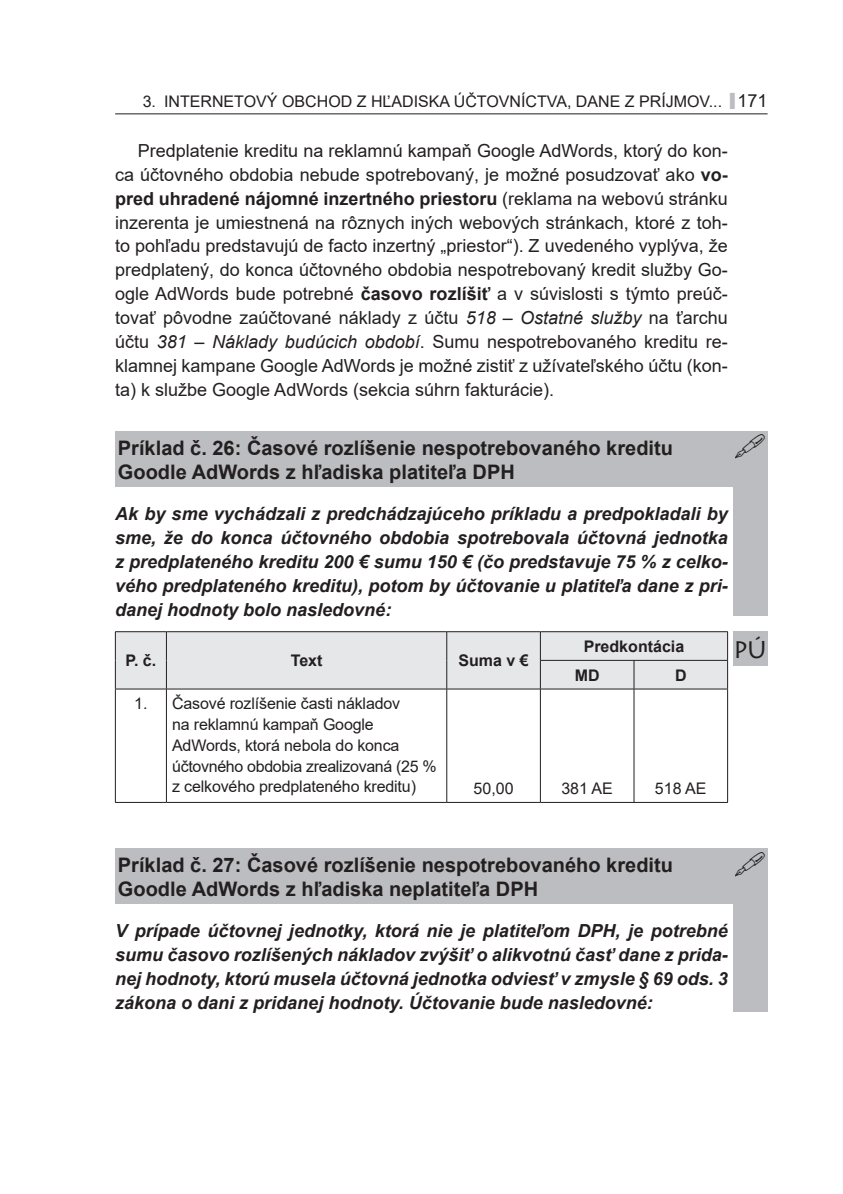
<style>
.page{position:relative;width:843px;height:1194px;background:#fff}
.page>*{position:absolute;margin:0;border:0;box-sizing:border-box;transform-origin:0 0}
.t1{font:24px "Lithos Pro";color:#231f20}
.t2{font:700 20px/24px "Arial";color:#231f20}
.t3{font:18px/24px "Arial";color:#231f20;text-align:justify}
.t4{font:italic 700 18px/24px "Arial";color:#231f20;text-align:justify}
.t5{font:16px/20.8px "Arial";letter-spacing:-.01em;color:#231f20}
.t6{font:700 16px/28.6px "Arial";color:#231f20}
.s1{font-weight:700}
.s2{font-style:italic}
</style>
<div class="page">
<hr style="left:115px;top:113px;width:652px;height:1px;background:#231f20">
<div style="left:733px;top:632px;width:34px;height:34px;background:#bcbdc0"></div>
<div style="left:733px;top:431px;width:34px;height:184px;background:#bcbdc0"></div>
<div style="left:115px;top:431px;width:619px;height:55px;background:#bcbdc0"></div>
<div style="left:733px;top:849px;width:34px;height:163px;background:#bcbdc0"></div>
<div style="left:115px;top:849px;width:619px;height:55px;background:#bcbdc0"></div>
<hr style="left:166px;top:689px;width:1px;height:113px;background:#231f20">
<hr style="left:446px;top:689px;width:1px;height:113px;background:#231f20">
<hr style="left:540px;top:689px;width:1px;height:113px;background:#231f20">
<hr style="left:633px;top:689px;width:1px;height:113px;background:#231f20">
<hr style="left:115px;top:689px;width:1px;height:113px;background:#231f20">
<hr style="left:727px;top:689px;width:1px;height:113px;background:#231f20">
<hr style="left:115px;top:802px;width:51px;height:1px;background:#231f20">
<hr style="left:166px;top:802px;width:280px;height:1px;background:#231f20">
<hr style="left:446px;top:802px;width:94px;height:1px;background:#231f20">
<hr style="left:540px;top:802px;width:94px;height:1px;background:#231f20">
<hr style="left:634px;top:802px;width:93px;height:1px;background:#231f20">
<hr style="left:115px;top:631px;width:51px;height:1px;background:#231f20">
<hr style="left:166px;top:631px;width:280px;height:1px;background:#231f20">
<hr style="left:446px;top:631px;width:94px;height:1px;background:#231f20">
<hr style="left:540px;top:631px;width:94px;height:1px;background:#231f20">
<hr style="left:634px;top:631px;width:93px;height:1px;background:#231f20">
<div style="left:115px;top:632px;width:613px;height:57px;background:#e6e7e9"></div>
<hr style="left:115px;top:689px;width:51px;height:1px;background:#231f20">
<hr style="left:166px;top:689px;width:280px;height:1px;background:#231f20">
<hr style="left:446px;top:689px;width:94px;height:1px;background:#231f20">
<hr style="left:540px;top:689px;width:94px;height:1px;background:#231f20">
<hr style="left:634px;top:689px;width:93px;height:1px;background:#231f20">
<p class="t5" style="left:143px;top:91px;width:581px">3. INTERNETOVÝ OBCHOD Z HĽADISKA ÚČTOVNÍCTVA, DANE Z PRÍJMOV...</p>
<p class="t3" style="left:737px;top:89px;width:32px">171</p>
<p class="t3" style="left:115px;top:138px;width:614px;text-indent:23px">Predplatenie kreditu na reklamnú kampaň Google AdWords, ktorý do kon&shy;ca účtovného obdobia nebude spotrebovaný, je možné posudzovať ako <span class="s1">vo&shy;pred uhradené nájomné inzertného priestoru</span> (reklama na webovú stránku inzerenta je umiestnená na rôznych iných webových stránkach, ktoré z toh&shy;to pohľadu predstavujú de facto inzertný „priestor“). Z uvedeného vyplýva, že predplatený, do konca účtovného obdobia nespotrebovaný kredit služby Go&shy;ogle AdWords bude potrebné <span class="s1">časovo rozlíšiť</span> a v súvislosti s týmto preúč&shy;tovať pôvodne zaúčtované náklady z účtu <span class="s2">518 – Ostatné služby</span> na ťarchu účtu <span class="s2">381 – Náklady budúcich období</span>. Sumu nespotrebovaného kreditu re&shy;klamnej kampane Google AdWords je možné zistiť z užívateľského účtu (kon&shy;ta) k službe Google AdWords (sekcia súhrn fakturácie).</p>
<p class="t2" style="left:118px;top:436px;width:556px">Príklad č. 26: Časové rozlíšenie nespotrebovaného kreditu<br>Goodle AdWords z hľadiska platiteľa DPH</p>
<p class="t4" style="left:115px;top:502px;width:614px">Ak by sme vychádzali z predchádzajúceho príkladu a predpokladali by sme, že do konca účtovného obdobia spotrebovala účtovná jednotka z predplateného kreditu 200 € sumu 150 € (čo predstavuje 75 % z celko&shy;vého predplateného kreditu), potom by účtovanie u platiteľa dane z pri&shy;danej hodnoty bolo nasledovné:</p>
<p class="t6" style="left:125px;top:646px;width:32px">P. č.</p>
<p class="t6" style="left:291px;top:646px;width:33px">Text</p>
<p class="t6" style="left:458px;top:646px;width:72px">Suma v €</p>
<h1 class="t1" style="left:733px;top:635px;width:35px">PÚ</h1>
<p class="t6" style="left:574px;top:632px;width:111px;text-indent:9px">Predkontácia<br>MD</p>
<p class="t6" style="left:675px;top:661px;width:13px">D</p>
<p class="t5" style="left:172px;top:693px;width:266px;text-indent:-38px">1. Časové rozlíšenie časti nákladov<br>na reklamnú kampaň Google AdWords, ktorá nebola do konca účtovného obdobia zrealizovaná (25 % z celkového predplateného kreditu)</p>
<p class="t5" style="left:473px;top:778px;width:42px">50,00</p>
<p class="t5" style="left:561px;top:778px;width:53px">381 AE</p>
<p class="t5" style="left:654px;top:778px;width:53px">518 AE</p>
<p class="t2" style="left:118px;top:853px;width:556px">Príklad č. 27: Časové rozlíšenie nespotrebovaného kreditu<br>Goodle AdWords z hľadiska neplatiteľa DPH</p>
<p class="t4" style="left:115px;top:919px;width:614px">V prípade účtovnej jednotky, ktorá nie je platiteľom DPH, je potrebné sumu časovo rozlíšených nákladov zvýšiť o alikvotnú časť dane z prida&shy;nej hodnoty, ktorú musela účtovná jednotka odviesť v zmysle § 69 ods. 3 zákona o dani z pridanej hodnoty. Účtovanie bude nasledovné:</p>
</div>
